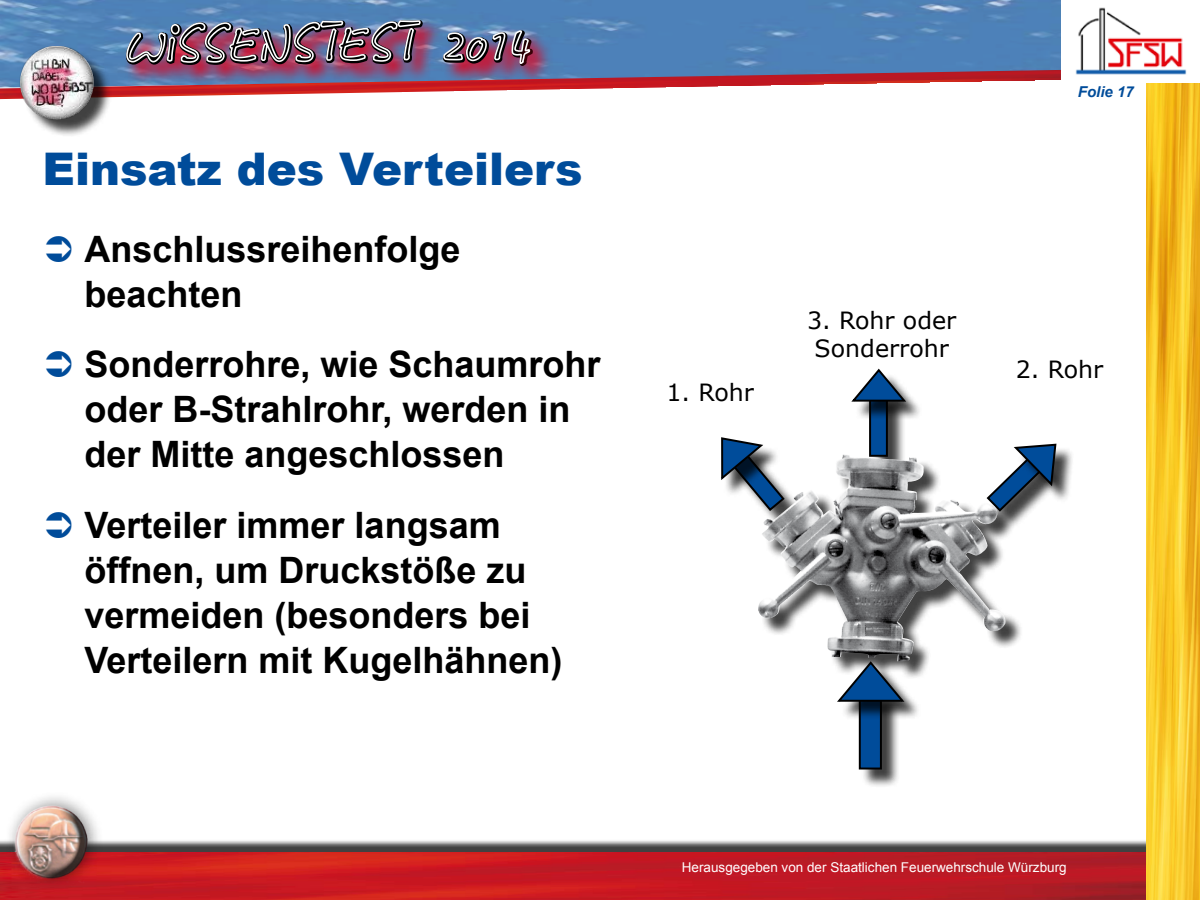
<style>
.page{position:relative;width:1200px;height:900px;background:#fff}
.page>*{position:absolute;margin:0;border:0;box-sizing:border-box;transform-origin:0 0}
.t1{font:900 45px "Arial";color:#004c9a}
.t2{font:700 36.3px/45px "Arial";color:#000}
.t3{font:23.7px/28.5px "Verdana";color:#000;text-align:center}
.t4{font:italic 700 15px "Arial";color:#004c9a}
.t5{font:13.5px "Arial";color:#fff}
</style>
<div class="page">
<div style="left:0;top:839px;width:1200px;height:61px;background:#000;opacity:.75"></div>
<img style="left:0;top:853px;width:1147px;height:47px">
<img style="left:0;top:0;width:1061px;height:67px">
<img style="left:1147px;top:99px;width:53px;height:801px">
<img style="left:0;top:67px;width:1200px;height:32px">
<div style="left:4px;top:791px;width:101px;height:100px;background:#000;opacity:.44"></div>
<div style="left:8px;top:800px;width:63px;height:84px;background:#fff;opacity:.75"></div>
<div style="left:13px;top:800px;width:82px;height:87px;background:#000;opacity:.75"></div>
<div style="left:23px;top:49px;width:89px;height:89px;background:#000;opacity:.75"></div>
<img style="left:20px;top:47px;width:74px;height:73px">
<div style="left:1061px;top:0;width:139px;height:83px;background:#fff"></div>
<img style="left:1075px;top:7px;width:112px;height:68px">
<div style="left:507px;top:26px;width:48px;height:62px;background:#e2001a;opacity:.75"></div>
<svg style="left:125px;top:0;width:381px;height:99px;background:#847497"></svg>
<div style="left:513px;top:33px;width:36px;height:50px;background:#e2001a;opacity:.75"></div>
<img style="left:128px;top:22px;width:408px;height:47px">
<div style="left:871px;top:397px;width:35px;height:78px;background:#000;opacity:.75"></div>
<div style="left:870px;top:395px;width:17px;height:61px;background:#004c9a"></div>
<div style="left:869px;top:394px;width:19px;height:63px;border:2px solid #000"></div>
<div style="left:861px;top:695px;width:39px;height:93px;background:#000;opacity:.75"></div>
<div style="left:860px;top:694px;width:21px;height:75px;background:#004c9a"></div>
<div style="left:859px;top:693px;width:23px;height:77px;border:2px solid #000"></div>
<div style="left:761px;top:457px;width:263px;height:223px;background:#000;opacity:.75"></div>
<img style="left:758px;top:458px;width:156px;height:203px">
<div style="left:841px;top:665px;width:81px;height:55px;background:#000;opacity:.75"></div>
<svg style="left:835px;top:660px;width:72px;height:43px"></svg>
<div style="left:855px;top:372px;width:69px;height:49px;background:#000;opacity:.75"></div>
<svg style="left:851px;top:368px;width:57px;height:35px"></svg>
<svg style="left:721px;top:437px;width:65px;height:75px"></svg>
<div style="left:1018px;top:446px;width:57px;height:57px;background:#000;opacity:.75"></div>
<svg style="left:985px;top:443px;width:73px;height:70px"></svg>
<p class="t1" style="left:43px;top:137px;width:542px">Einsatz des Verteilers</p>
<p class="t2" style="left:85px;top:227px;width:378px">Anschlussreihenfolge beachten</p>
<p class="t2" style="left:85px;top:343px;width:518px">Sonderrohre, wie Schaumrohr oder B-Strahlrohr, werden in der Mitte angeschlossen</p>
<p class="t2" style="left:85px;top:503px;width:480px">Verteiler immer langsam öffnen, um Druckstöße zu vermeiden (besonders bei<br>Verteilern mit Kugelhähnen)</p>
<p class="t4" style="left:1078px;top:82px;width:57px">Folie 17</p>
<p class="t3" style="left:666px;top:378px;width:89px">1. Rohr</p>
<p class="t3" style="left:807px;top:306px;width:151px">3. Rohr oder<br>Sonderrohr</p>
<p class="t3" style="left:1016px;top:355px;width:89px">2. Rohr</p>
<p class="t5" style="left:682px;top:859px;width:386px">Herausgegeben von der Staatlichen Feuerwehrschule Würzburg</p>
</div>
